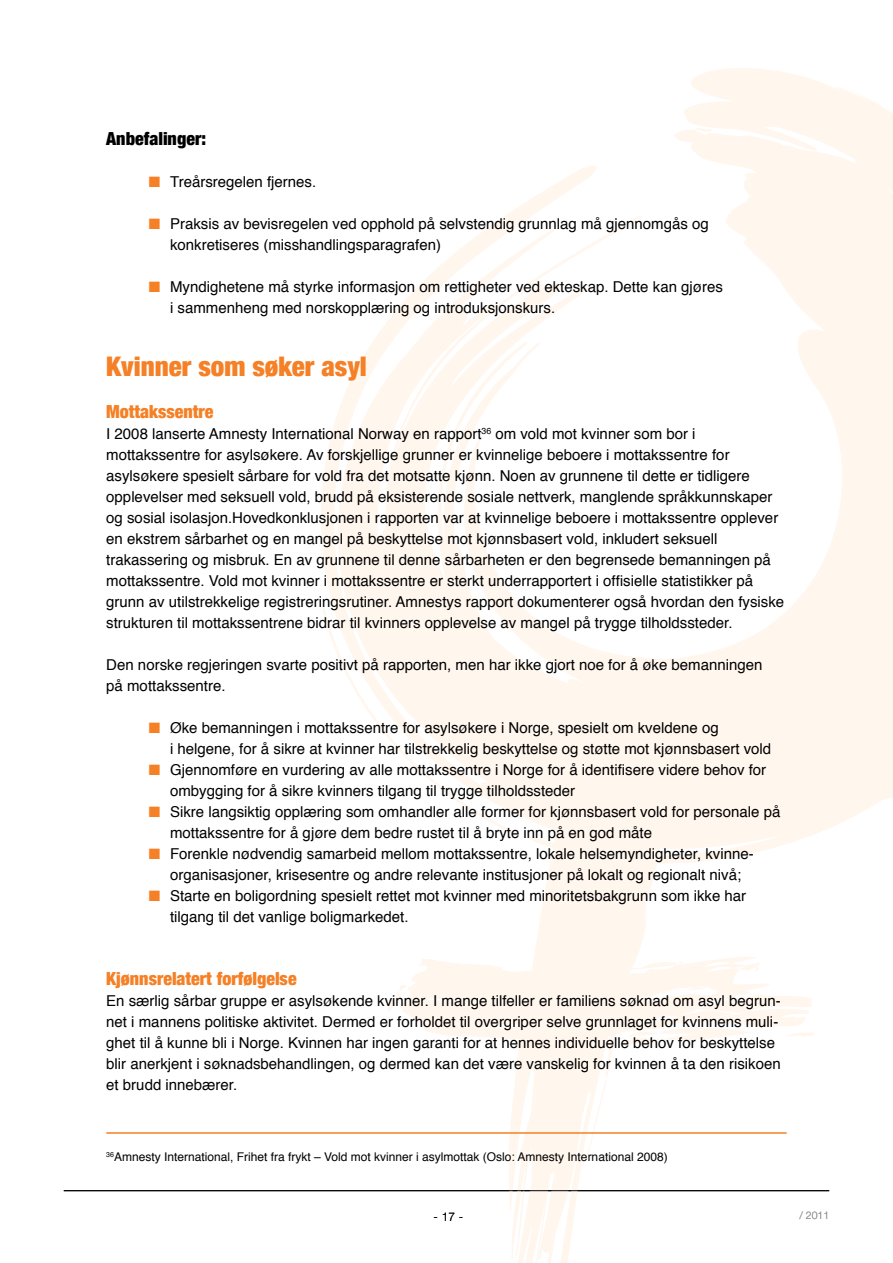
<style>
.page{position:relative;width:893px;height:1263px;background:#fff}
.page>*{position:absolute;margin:0;border:0;box-sizing:border-box;transform-origin:0 0}
.t1{font:900 condensed 27px "Helvetica Neue";color:#f58025}
.t2{font:900 condensed 18px "Helvetica Neue";color:#f58025}
.t3{font:900 condensed 18px "Helvetica Neue";color:#000}
.t4{font:15px/21px "Helvetica";color:#000}
.t5{font:12px "Helvetica";color:#000}
.t6{font:300 12px "Helvetica Neue";color:#000}
.t7{font:300 10.5px "Helvetica Neue";color:#939598}
.s1{color:#f58025}
</style>
<div class="page">
<svg style="left:689px;top:68px;width:194px;height:40px"></svg>
<svg style="left:321px;top:108px;width:572px;height:755px"></svg>
<svg style="left:387px;top:957px;width:427px;height:83px"></svg>
<svg style="left:687px;top:712px;width:15px;height:88px"></svg>
<svg style="left:507px;top:707px;width:180px;height:556px;fill:#fff6ee"></svg>
<hr style="left:106px;top:1132px;width:681px;height:2px;background:#f58025">
<hr style="left:64px;top:1190px;width:765px;height:1px;background:#000">
<p class="t3" style="left:106px;top:128px;width:101px">Anbefalinger:</p>
<p class="t4" style="left:149px;top:172px;width:169px"><span class="s1">■</span> Treårsregelen fjernes.</p>
<p class="t4" style="left:170px;top:214px;width:540px;text-indent:-21px"><span class="s1">■</span> Praksis av bevisregelen ved opphold på selvstendig grunnlag må gjennomgås og konkretiseres (misshandlingsparagrafen)</p>
<p class="t4" style="left:170px;top:277px;width:554px;text-indent:-21px"><span class="s1">■</span> Myndighetene må styrke informasjon om rettigheter ved ekteskap. Dette kan gjøres i sammenheng med norskopplæring og introduksjonskurs.</p>
<h1 class="t1" style="left:106px;top:350px;width:262px">Kvinner som søker asyl</h1>
<p class="t2" style="left:106px;top:401px;width:109px">Mottakssentre</p>
<p class="t4" style="left:106px;top:424px;width:679px">I 2008 lanserte Amnesty International Norway en rapport<sup>36</sup> om vold mot kvinner som bor i mottakssentre for asylsøkere. Av forskjellige grunner er kvinnelige beboere i mottakssentre for asylsøkere spesielt sårbare for vold fra det motsatte kjønn. Noen av grunnene til dette er tidligere opplevelser med seksuell vold, brudd på eksisterende sosiale nettverk, manglende språkkunnskaper og sosial isolasjon.Hovedkonklusjonen i rapporten var at kvinnelige beboere i mottakssentre opplever en ekstrem sårbarhet og en mangel på beskyttelse mot kjønnsbasert vold, inkludert seksuell trakassering og misbruk. En av grunnene til denne sårbarheten er den begrensede bemanningen på mottakssentre. Vold mot kvinner i mottakssentre er sterkt underrapportert i offisielle statistikker på grunn av utilstrekkelige registreringsrutiner. Amnestys rapport dokumenterer også hvordan den fysiske strukturen til mottakssentrene bidrar til kvinners opplevelse av mangel på trygge tilholdssteder.</p>
<p class="t4" style="left:106px;top:655px;width:658px">Den norske regjeringen svarte positivt på rapporten, men har ikke gjort noe for å øke bemanningen på mottakssentre.</p>
<p class="t4" style="left:170px;top:718px;width:603px;text-indent:-21px"><span class="s1">■</span> Øke bemanningen i mottakssentre for asylsøkere i Norge, spesielt om kveldene og<br>i helgene, for å sikre at kvinner har tilstrekkelig beskyttelse og støtte mot kjønnsbasert vold</p>
<p class="t4" style="left:170px;top:760px;width:598px;text-indent:-21px"><span class="s1">■</span> Gjennomføre en vurdering av alle mottakssentre i Norge for å identifisere videre behov for ombygging for å sikre kvinners tilgang til trygge tilholdssteder</p>
<p class="t4" style="left:170px;top:802px;width:612px;text-indent:-21px"><span class="s1">■</span> Sikre langsiktig opplæring som omhandler alle former for kjønnsbasert vold for personale på mottakssentre for å gjøre dem bedre rustet til å bryte inn på en god måte</p>
<p class="t4" style="left:149px;top:844px;width:606px;text-align:center"><span class="s1">■</span> Forenkle nødvendig samarbeid mellom mottakssentre, lokale helsemyndigheter, kvinne&shy;organisasjoner, krisesentre og andre relevante institusjoner på lokalt og regionalt nivå;</p>
<p class="t4" style="left:170px;top:886px;width:578px;text-indent:-21px"><span class="s1">■</span> Starte en boligordning spesielt rettet mot kvinner med minoritetsbakgrunn som ikke har tilgang til det vanlige boligmarkedet.</p>
<p class="t2" style="left:106px;top:968px;width:192px">Kjønnsrelatert forfølgelse</p>
<p class="t4" style="left:106px;top:991px;width:676px">En særlig sårbar gruppe er asylsøkende kvinner. I mange tilfeller er familiens søknad om asyl begrun&shy;net i mannens politiske aktivitet. Dermed er forholdet til overgriper selve grunnlaget for kvinnens muli&shy;ghet til å kunne bli i Norge. Kvinnen har ingen garanti for at hennes individuelle behov for beskyttelse blir anerkjent i søknadsbehandlingen, og dermed kan det være vanskelig for kvinnen å ta den risikoen et brudd innebærer.</p>
<p class="t5" style="left:106px;top:1148px;width:563px"><sup>36</sup>Amnesty International, Frihet fra frykt – Vold mot kvinner i asylmottak (Oslo: Amnesty International 2008)</p>
<p class="t6" style="left:434px;top:1209px;width:31px">- 17 -</p>
<p class="t7" style="left:799px;top:1209px;width:31px">/ 2011</p>
</div>
